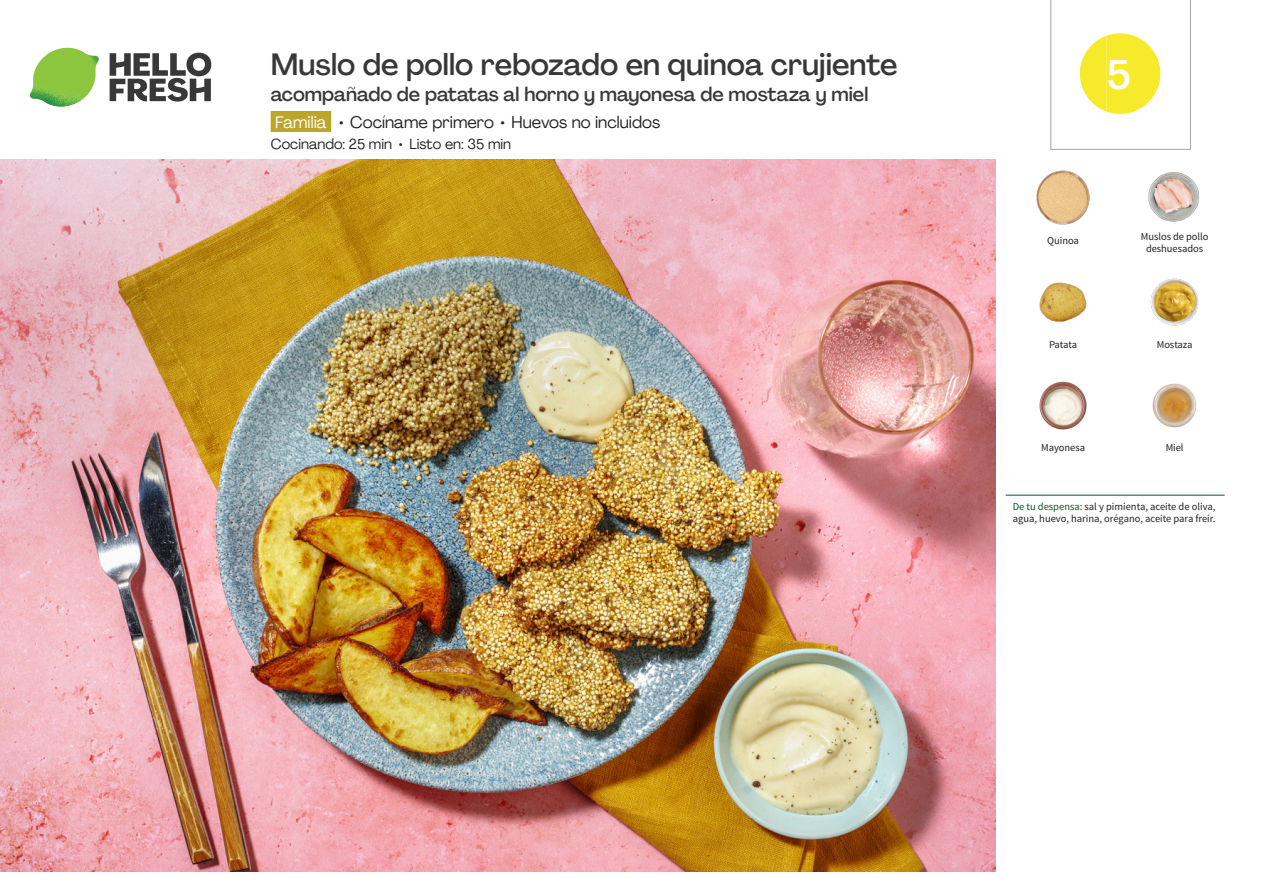
<style>
.page{position:relative;width:1263px;height:893px;background:#fff}
.page>*{position:absolute;margin:0;border:0;box-sizing:border-box;transform-origin:0 0}
._24_Recipe_Nr_Bag{font:500 40.5px "Agrandir";color:#fff}
._15_Titel_UK{font:500 30px "Agrandir";color:#383839}
._15_Titel_UK-2{font:500 19.5px "Agrandir";color:#383839}
._02_Box_Type{font:16.5px "Agrandir";color:#231f20}
._02_Box_Type-2{font:14.25px "Agrandir";color:#231f20}
._18_FRONT_ingredients_UK{font:10.5px/12px "Source Sans Pro";letter-spacing:-.005em;color:#231f20}
.s1{color:#fff}
.s2{color:#0e572c}
</style>
<div class="page">
<svg style="left:110px;top:53px;width:101px;height:49px"></svg>
<img style="left:30px;top:48px;width:69px;height:59px">
<img style="left:0;top:159px;width:995px;height:713px">
<div style="left:271px;top:111px;width:60px;height:21px;background:#bda529"></div>
<img style="left:1036px;top:170px;width:54px;height:55px">
<img style="left:1148px;top:172px;width:52px;height:50px">
<img style="left:1150px;top:278px;width:49px;height:48px">
<img style="left:1039px;top:282px;width:48px;height:40px">
<img style="left:1152px;top:383px;width:45px;height:45px">
<img style="left:1039px;top:381px;width:48px;height:49px">
<hr style="left:1006px;top:495px;width:219px;height:1px;background:#0e572c">
<svg style="left:1050px;top:0;width:141px;height:150px"></svg>
<p class="_15_Titel_UK" style="left:271px;top:46px;width:629px">Muslo de pollo rebozado en quinoa crujiente</p>
<p class="_15_Titel_UK-2" style="left:271px;top:82px;width:599px">acompañado de patatas al horno y mayonesa de mostaza y miel</p>
<p class="_02_Box_Type" style="left:275px;top:112px;width:387px"><span class="s1">Familia</span> • Cocíname primero • Huevos no incluidos</p>
<p class="_02_Box_Type-2" style="left:271px;top:135px;width:242px">Cocinando: 25 min • Listo en: 35 min</p>
<p class="_24_Recipe_Nr_Bag" style="left:1107px;top:50px;width:26px">5</p>
<p class="_18_FRONT_ingredients_UK" style="left:1047px;top:235px;width:33px">Quinoa</p>
<p class="_18_FRONT_ingredients_UK" style="left:1141px;top:230px;width:69px;text-align:center">Muslos de pollo deshuesados</p>
<p class="_18_FRONT_ingredients_UK" style="left:1049px;top:339px;width:30px">Patata</p>
<p class="_18_FRONT_ingredients_UK" style="left:1157px;top:339px;width:37px">Mostaza</p>
<p class="_18_FRONT_ingredients_UK" style="left:1041px;top:441px;width:45px">Mayonesa</p>
<p class="_18_FRONT_ingredients_UK" style="left:1166px;top:441px;width:19px">Miel</p>
<p class="_18_FRONT_ingredients_UK" style="left:1013px;top:501px;width:204px"><span class="s2">De tu despensa:</span> sal y pimienta, aceite de oliva, agua, huevo, harina, orégano, aceite para freír.</p>
</div>
